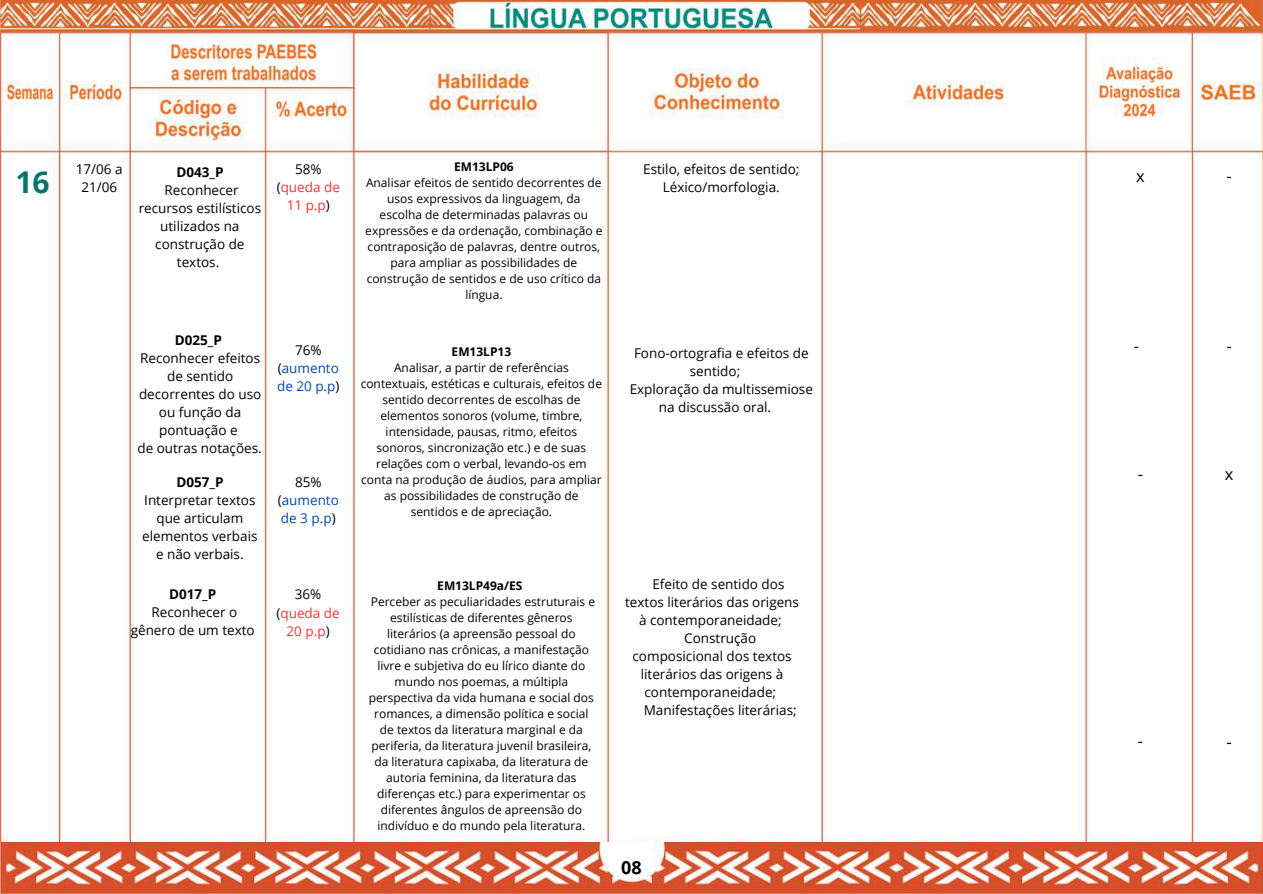
<style>
.page{position:relative;width:1263px;height:894px;background:#fff}
.page>*{position:absolute;margin:0;border:0;box-sizing:border-box;transform-origin:0 0}
.t1{font:700 30px "Open Sans";color:#05766b}
.t2{font:700 18px "Open Sans";color:#000}
.t3{font:16.5px "Open Sans";color:#000}
.t4{font:13.5px/18px "Open Sans";color:#000;text-align:center}
.t5{font:13.5px/18px "Open Sans";color:#004aad;text-align:center}
.t6{font:13.5px/18px "Open Sans";color:#ff3131;text-align:center}
.t7{font:700 13.5px "Open Sans";color:#000}
.t8{font:12px/16px "Open Sans";color:#000;text-align:center}
.t9{font:700 12px "Open Sans";color:#000}
.s1{color:#000}
</style>
<div class="page">
<img style="left:0;top:641px;width:1263px;height:252px">
<img style="left:0;top:0;width:1263px;height:641px">
<p class="t6" style="left:277px;top:160px;width:65px"><span class="s1">58% (</span>queda de<br>11 p.p<span class="s1">)</span></p>
<p class="t9" style="left:454px;top:158px;width:61px">EM13LP06</p>
<p class="t4" style="left:643px;top:160px;width:158px">Estilo, efeitos de sentido;<br>Léxico/morfologia.</p>
<h1 class="t1" style="left:15px;top:161px;width:36px">16</h1>
<p class="t4" style="left:76px;top:160px;width:48px">17/06 a<br>21/06</p>
<h3 class="t3" style="left:1136px;top:164px;width:10px">x</h3>
<h3 class="t3" style="left:1226px;top:164px;width:7px">-</h3>
<p class="t7" style="left:176px;top:162px;width:49px">D043_P</p>
<p class="t4" style="left:139px;top:180px;width:124px">Reconhecer recursos estilísticos utilizados na construção de textos.</p>
<p class="t8" style="left:365px;top:174px;width:239px">Analisar efeitos de sentido decorrentes de usos expressivos da linguagem, da escolha de determinadas palavras ou expressões e da ordenação, combinação e contraposição de palavras, dentre outros, para ampliar as possibilidades de construção de sentidos e de uso crítico da língua.</p>
<p class="t7" style="left:175px;top:330px;width:49px">D025_P</p>
<p class="t4" style="left:137px;top:348px;width:126px">Reconhecer efeitos de sentido decorrentes do uso ou função da pontuação e<br>de outras notações.</p>
<p class="t5" style="left:277px;top:341px;width:64px"><span class="s1">76% (</span>aumento de 20 p.p<span class="s1">)</span></p>
<p class="t9" style="left:452px;top:343px;width:61px">EM13LP13</p>
<p class="t8" style="left:361px;top:359px;width:243px">Analisar, a partir de referências contextuais, estéticas e culturais, efeitos de sentido decorrentes de escolhas de elementos sonoros (volume, timbre, intensidade, pausas, ritmo, efeitos sonoros, sincronização etc.) e de suas relações com o verbal, levando-os em conta na produção de áudios, para ampliar as possibilidades de construção de sentidos e de apreciação.</p>
<p class="t7" style="left:176px;top:472px;width:49px">D057_P</p>
<p class="t4" style="left:142px;top:490px;width:117px">Interpretar textos que articulam elementos verbais e não verbais.</p>
<p class="t5" style="left:278px;top:472px;width:63px"><span class="s1">85% (</span>aumento de 3 p.p<span class="s1">)</span></p>
<p class="t7" style="left:169px;top:584px;width:49px">D017_P</p>
<p class="t4" style="left:131px;top:602px;width:125px">Reconhecer o gênero de um texto</p>
<p class="t6" style="left:276px;top:585px;width:65px"><span class="s1">36% (</span>queda de<br>20 p.p<span class="s1">)</span></p>
<p class="t9" style="left:437px;top:577px;width:87px">EM13LP49a/ES</p>
<p class="t8" style="left:369px;top:593px;width:228px">Perceber as peculiaridades estruturais e estilísticas de diferentes gêneros literários (a apreensão pessoal do cotidiano nas crônicas, a manifestação livre e subjetiva do eu lírico diante do mundo nos poemas, a múltipla perspectiva da vida humana e social dos romances, a dimensão política e social de textos da literatura marginal e da periferia, da literatura juvenil brasileira, da literatura capixaba, da literatura de autoria feminina, da literatura das diferenças etc.) para experimentar os diferentes ângulos de apreensão do indivíduo e do mundo pela literatura.</p>
<p class="t4" style="left:634px;top:343px;width:176px">Fono-ortografia e efeitos de</p>
<p class="t4" style="left:690px;top:361px;width:52px">sentido;</p>
<p class="t4" style="left:630px;top:379px;width:185px">Exploração da multissemiose</p>
<p class="t4" style="left:659px;top:397px;width:114px">na discussão oral.</p>
<p class="t4" style="left:652px;top:574px;width:134px">Efeito de sentido dos</p>
<p class="t4" style="left:625px;top:592px;width:175px">textos literários das origens</p>
<p class="t4" style="left:639px;top:610px;width:144px">à contemporaneidade;</p>
<p class="t4" style="left:684px;top:628px;width:74px">Construção</p>
<p class="t4" style="left:632px;top:646px;width:161px">composicional dos textos</p>
<p class="t4" style="left:641px;top:664px;width:144px">literários das origens à</p>
<p class="t4" style="left:645px;top:682px;width:133px">contemporaneidade;</p>
<p class="t4" style="left:644px;top:700px;width:154px">Manifestações literárias;</p>
<h2 class="t2" style="left:621px;top:854px;width:22px">08</h2>
<h3 class="t3" style="left:1134px;top:334px;width:7px">-</h3>
<h3 class="t3" style="left:1138px;top:462px;width:7px">-</h3>
<h3 class="t3" style="left:1226px;top:334px;width:7px">-</h3>
<h3 class="t3" style="left:1225px;top:462px;width:10px">x</h3>
<h3 class="t3" style="left:1138px;top:729px;width:7px">-</h3>
<h3 class="t3" style="left:1226px;top:730px;width:7px">-</h3>
</div>
